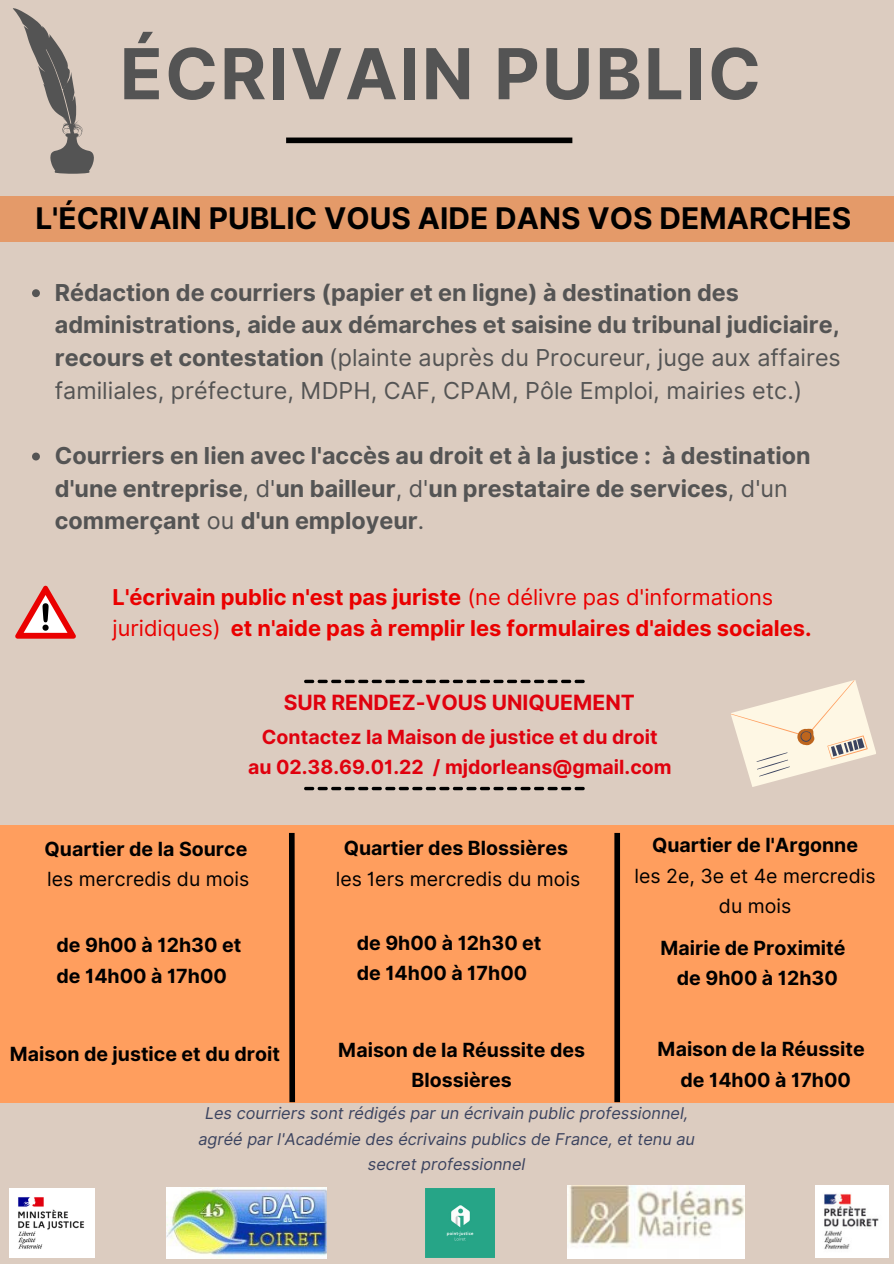
<style>
.page{position:relative;width:894px;height:1264px;background:#fff}
.page>*{position:absolute;margin:0;border:0;box-sizing:border-box;transform-origin:0 0}
.t1{font:700 70.2px "Inter";letter-spacing:.03em;color:#545454}
.t2{font:700 29.85px "Inter";color:#000}
.t3{font:700 23.4px/32.7px "Inter";color:#545454}
.t4{font:700 21.9px/30.5px "Inter";color:#ea0000}
.t5{font:700 21px "Inter";color:#e0010e}
.t6{font:700 19.5px/30.5px "Inter";color:#000;text-align:center}
.t7{font:700 19.5px "Inter";color:#e0010e}
.t8{font:19.5px/30.5px "Inter";color:#000;text-align:center}
.t9{font:italic 16.2px/26px "Inter";color:#3b435f;text-align:center}
.s1{font-weight:400}
</style>
<div class="page">
<div style="left:0;top:0;width:893px;height:1263px;background:#dcccc0"></div>
<div style="left:0;top:825px;width:893px;height:277px;background:#ff9e5e"></div>
<svg style="left:13px;top:8px;width:81px;height:166px"></svg>
<img style="left:425px;top:1188px;width:69px;height:69px">
<img style="left:167px;top:1187px;width:160px;height:71px">
<div style="left:286px;top:137px;width:286px;height:6px;background:#000"></div>
<svg style="left:304px;top:679px;width:280px;height:4px"></svg>
<svg style="left:304px;top:786px;width:280px;height:4px"></svg>
<div style="left:289px;top:833px;width:6px;height:269px;background:#000"></div>
<div style="left:614px;top:833px;width:6px;height:269px;background:#000"></div>
<svg style="left:731px;top:680px;width:145px;height:107px"></svg>
<img style="left:10px;top:1188px;width:84px;height:69px">
<img style="left:567px;top:1185px;width:177px;height:73px">
<img style="left:815px;top:1185px;width:73px;height:72px">
<svg style="left:15px;top:585px;width:61px;height:53px"></svg>
<div style="left:0;top:196px;width:893px;height:45px;background:#e49a69"></div>
<svg style="left:32px;top:289px;width:8px;height:8px"></svg>
<svg style="left:32px;top:452px;width:8px;height:8px"></svg>
<p class="t1" style="left:120px;top:32px;width:642px">ÉCRIVAIN PUBLIC</p>
<p class="t2" style="left:35px;top:200px;width:817px">L'ÉCRIVAIN PUBLIC VOUS AIDE DANS VOS DEMARCHES</p>
<p class="t3" style="left:55px;top:276px;width:787px">Rédaction de courriers (papier et en ligne) à destination des administrations, aide aux démarches et saisine du tribunal judiciaire, recours et contestation <span class="s1">(plainte auprès du Procureur, juge aux affaires familiales, préfecture, MDPH, CAF, CPAM, Pôle Emploi, mairies etc.)</span></p>
<p class="t3" style="left:55px;top:439px;width:757px">Courriers en lien avec l'accès au droit et à la justice : à destination d'une entreprise<span class="s1">, d'</span>un bailleur<span class="s1">, d'</span>un prestataire de services<span class="s1">, d'un </span>commerçant <span class="s1">ou</span> d'un employeur<span class="s1">.</span></p>
<p class="t4" style="left:113px;top:582px;width:700px">L'écrivain public n'est pas juriste <span class="s1">(ne délivre pas d'informations juridiques)</span> et n'aide pas à remplir les formulaires d'aides sociales.</p>
<p class="t5" style="left:283px;top:689px;width:352px">SUR RENDEZ-VOUS UNIQUEMENT</p>
<p class="t7" style="left:262px;top:725px;width:397px">Contactez la Maison de justice et du droit</p>
<p class="t7" style="left:248px;top:755px;width:425px">au 02.38.69.01.22 / mjdorleans@gmail.com</p>
<p class="t6" style="left:45px;top:833px;width:204px">Quartier de la Source</p>
<p class="t8" style="left:47px;top:863px;width:203px">les mercredis du mois</p>
<p class="t6" style="left:56px;top:929px;width:186px">de 9h00 à 12h30 et</p>
<p class="t6" style="left:56px;top:960px;width:172px">de 14h00 à 17h00</p>
<p class="t6" style="left:10px;top:1038px;width:272px">Maison de justice et du droit</p>
<p class="t6" style="left:343px;top:833px;width:226px">Quartier des Blossières</p>
<p class="t8" style="left:336px;top:863px;width:246px">les 1ers mercredis du mois</p>
<p class="t6" style="left:356px;top:927px;width:186px">de 9h00 à 12h30 et</p>
<p class="t6" style="left:356px;top:957px;width:172px">de 14h00 à 17h00</p>
<p class="t6" style="left:338px;top:1034px;width:248px">Maison de la Réussite des<br>Blossières</p>
<p class="t6" style="left:652px;top:830px;width:207px">Quartier de l'Argonne</p>
<p class="t8" style="left:634px;top:860px;width:242px">les 2e, 3e et 4e mercredis du mois</p>
<p class="t6" style="left:660px;top:932px;width:186px">Mairie de Proximité</p>
<p class="t6" style="left:676px;top:963px;width:162px">de 9h00 à 12h30</p>
<p class="t6" style="left:657px;top:1033px;width:209px">Maison de la Réussite</p>
<p class="t6" style="left:680px;top:1064px;width:172px">de 14h00 à 17h00</p>
<p class="t9" style="left:198px;top:1099px;width:498px">Les courriers sont rédigés par un écrivain public professionnel, agréé par l'Académie des écrivains publics de France, et tenu au secret professionnel</p>
</div>
